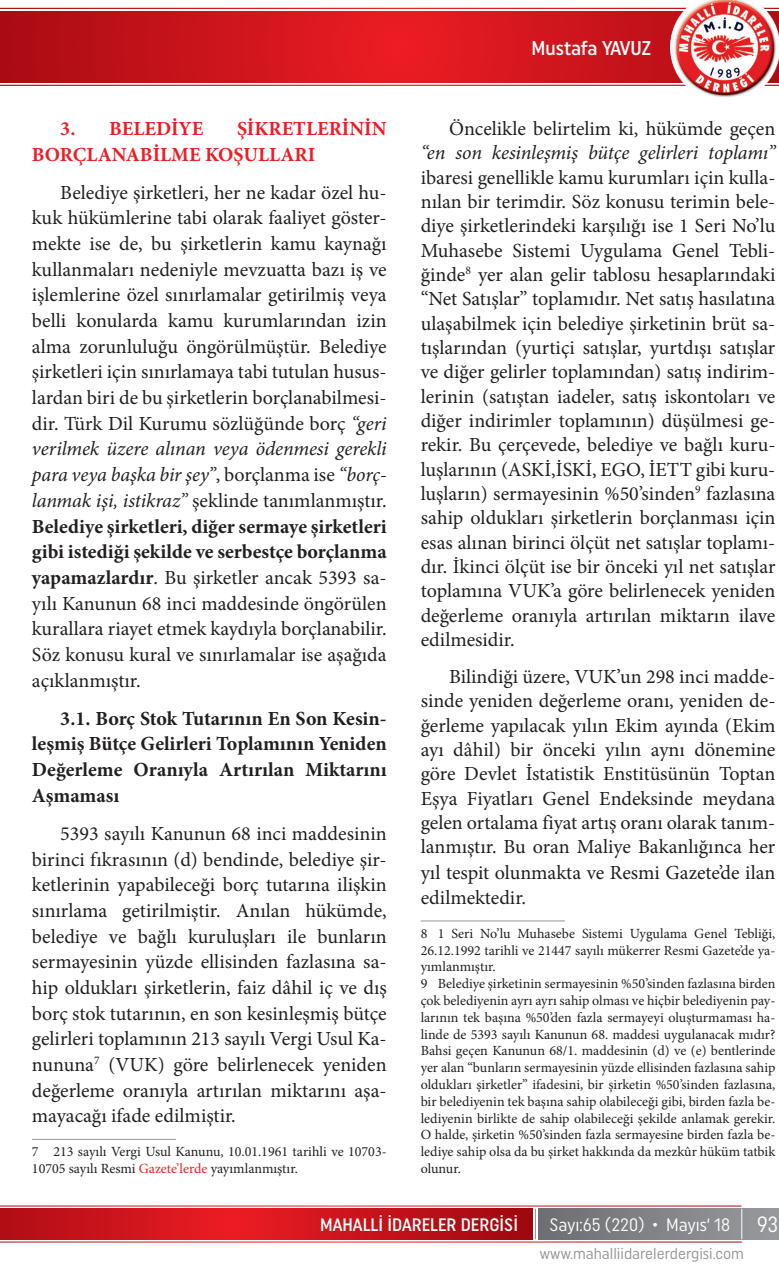
<style>
.page{position:relative;width:779px;height:1276px;background:#fff}
.page>*{position:absolute;margin:0;border:0;box-sizing:border-box;transform-origin:0 0}
.t1{font:20px/25.6px "Minion Pro";color:#231f20;text-align:justify}
.t2{font:700 20px/25.6px "Minion Pro";color:#231f20;text-align:justify}
.t3{font:700 20px/25.6px "Minion Pro";color:#ee1d23}
.t4{font:italic 20px "Minion Pro";letter-spacing:-.01em;color:#231f20}
.t5{font:500 20px "Uniform Condensed";letter-spacing:-.01em;color:#fff}
.t6{font:18px "Uniform Condensed";color:#fff}
.t7{font:500 18px "Uniform Condensed";color:#fff}
.t8{font:15.8px "Uniform Condensed";color:#939598}
.t9{font:14px/16.8px "Minion Pro";color:#231f20}
.s1{font-style:italic}
.s2{font-weight:700}
.s3{color:#ee1f23}
.s4{font-size:22px}
</style>
<div class="page">
<svg style="left:0;top:11px;width:670px;height:71px;background:#ce141c"></svg>
<img style="left:670px;top:0;width:108px;height:97px">
<div style="left:538px;top:1209px;width:240px;height:30px;background:linear-gradient(to right,#6d6e71,#979a9d)"></div>
<svg style="left:0;top:1209px;width:532px;height:30px;background:#c8131a"></svg>
<hr style="left:535px;top:1209px;width:1px;height:30px;background:#939598">
<hr style="left:741px;top:1209px;width:1px;height:30px;background:#fff">
<hr style="left:32px;top:1139px;width:144px;height:1px;background:#939598">
<hr style="left:420px;top:920px;width:144px;height:1px;background:#939598">
<p class="t3" style="left:32px;top:115px;width:356px;text-indent:205px">ŞİKRETLERİNİN<br>BORÇLANABİLME KOŞULLARI</p>
<p class="t1" style="left:32px;top:180px;width:356px;text-indent:28px">Belediye şirketleri, her ne kadar özel hu&shy;kuk hükümlerine tabi olarak faaliyet göster&shy;mekte ise de, bu şirketlerin kamu kaynağı kullanmaları nedeniyle mevzuatta bazı iş ve işlemlerine özel sınırlamalar getirilmiş veya belli konularda kamu kurumlarından izin alma zorunluluğu öngörülmüştür. Belediye şirketleri için sınırlamaya tabi tutulan husus&shy;lardan biri de bu şirketlerin borçlanabilmesi&shy;dir. Türk Dil Kurumu sözlüğünde borç <span class="s1">“geri verilmek üzere alınan veya ödenmesi gerekli para veya başka bir şey”</span>, borçlanma ise <span class="s1">“borç&shy;lanmak işi, istikraz”</span> şeklinde tanımlanmıştır.<br><span class="s2">Belediye şirketleri, diğer sermaye şirketleri gibi istediği şekilde ve serbestçe borçlanma yapamazlardır</span>. Bu şirketler ancak 5393 sa&shy;yılı Kanunun 68 inci maddesinde öngörülen kurallara riayet etmek kaydıyla borçlanabilir.<br>Söz konusu kural ve sınırlamalar ise aşağıda açıklanmıştır.</p>
<p class="t2" style="left:32px;top:705px;width:356px;text-indent:28px">3.1. Borç Stok Tutarının En Son Kesin&shy;leşmiş Bütçe Gelirleri Toplamının Yeniden Değerleme Oranıyla Artırılan Miktarını Aşmaması</p>
<p class="t1" style="left:32px;top:821px;width:356px;text-indent:28px">5393 sayılı Kanunun 68 inci maddesinin birinci fıkrasının (d) bendinde, belediye şir&shy;ketlerinin yapabileceği borç tutarına ilişkin sınırlama getirilmiştir. Anılan hükümde, belediye ve bağlı kuruluşları ile bunların sermayesinin yüzde ellisinden fazlasına sa&shy;hip oldukları şirketlerin, faiz dâhil iç ve dış borç stok tutarının, en son kesinleşmiş bütçe gelirleri toplamının 213 sayılı Vergi Usul Ka&shy;nununa<sup>7</sup> (VUK) göre belirlenecek yeniden değerleme oranıyla artırılan miktarını aşa&shy;mayacağı ifade edilmiştir.</p>
<p class="t9" style="left:32px;top:1143px;width:356px">7 213 sayılı Vergi Usul Kanunu, 10.01.1961 tarihli ve 10703-<br>10705 sayılı Resmi <span class="s3">Gazete’lerde</span> yayımlanmıştır.</p>
<p class="t3" style="left:60px;top:115px;width:144px">3. BELEDİYE</p>
<p class="t5" style="left:531px;top:36px;width:121px">Mustafa YAVUZ</p>
<p class="t1" style="left:449px;top:116px;width:328px">Öncelikle belirtelim ki, hükümde geçen</p>
<p class="t4" style="left:420px;top:139px;width:356px">“en son kesinleşmiş bütçe gelirleri toplamı”</p>
<p class="t1" style="left:420px;top:165px;width:356px;line-height:24.4px">ibaresi genellikle kamu kurumları için kulla&shy;nılan bir terimdir. Söz konusu terimin bele&shy;diye şirketlerindeki karşılığı ise 1 Seri No’lu Muhasebe Sistemi Uygulama Genel Tebli&shy;ğinde<sup>8</sup> yer alan gelir tablosu hesaplarındaki “Net Satışlar” toplamıdır. Net satış hasılatına ulaşabilmek için belediye şirketinin brüt sa&shy;tışlarından (yurtiçi satışlar, yurtdışı satışlar ve diğer gelirler toplamından) satış indirim&shy;lerinin (satıştan iadeler, satış iskontoları ve diğer indirimler toplamının) düşülmesi ge&shy;rekir. Bu çerçevede, belediye ve bağlı kuru&shy;luşlarının (ASKİ,İSKİ, EGO, İETT gibi kuru&shy;luşların) sermayesinin %50’sinden<sup>9</sup> fazlasına sahip oldukları şirketlerin borçlanması için esas alınan birinci ölçüt net satışlar toplamı&shy;dır. İkinci ölçüt ise bir önceki yıl net satışlar toplamına VUK’a göre belirlenecek yeniden değerleme oranıyla artırılan miktarın ilave edilmesidir.</p>
<p class="t1" style="left:420px;top:664px;width:356px;line-height:24.6px;text-indent:28px">Bilindiği üzere, VUK’un 298 inci madde&shy;sinde yeniden değerleme oranı, yeniden de&shy;ğerleme yapılacak yılın Ekim ayında (Ekim ayı dâhil) bir önceki yılın aynı dönemine göre Devlet İstatistik Enstitüsünün Toptan Eşya Fiyatları Genel Endeksinde meydana gelen ortalama fiyat artış oranı olarak tanım&shy;lanmıştır. Bu oran Maliye Bakanlığınca her yıl tespit olunmakta ve Resmi Gazete’de ilan edilmektedir.</p>
<p class="t9" style="left:420px;top:925px;width:356px">8 1 Seri No’lu Muhasebe Sistemi Uygulama Genel Tebliği, 26.12.1992 tarihli ve 21447 sayılı mükerrer Resmi Gazete’de ya&shy;yımlanmıştır.<br>9 Belediye şirketinin sermayesinin %50’sinden fazlasına birden çok belediyenin ayrı ayrı sahip olması ve hiçbir belediyenin pay&shy;larının tek başına %50’den fazla sermayeyi oluşturmaması ha&shy;linde de 5393 sayılı Kanunun 68. maddesi uygulanacak mıdır?<br>Bahsi geçen Kanunun 68/1. maddesinin (d) ve (e) bentlerinde yer alan “bunların sermayesinin yüzde ellisinden fazlasına sahip oldukları şirketler” ifadesini, bir şirketin %50’sinden fazlasına, bir belediyenin tek başına sahip olabileceği gibi, birden fazla be&shy;lediyenin birlikte de sahip olabileceği şekilde anlamak gerekir.<br>O halde, şirketin %50’sinden fazla sermayesine birden fazla be&shy;lediye sahip olsa da bu şirket hakkında da mezkûr hüküm tatbik olunur.</p>
<p class="t7" style="left:320px;top:1214px;width:199px">MAHALLİ İDARELER DERGİSİ</p>
<p class="t6" style="left:549px;top:1214px;width:230px">Sayı:65 (220) • Mayıs‘ 18 <span class="s4">93</span></p>
<p class="t8" style="left:539px;top:1244px;width:206px">www.mahalliidarelerdergisi.com</p>
</div>
